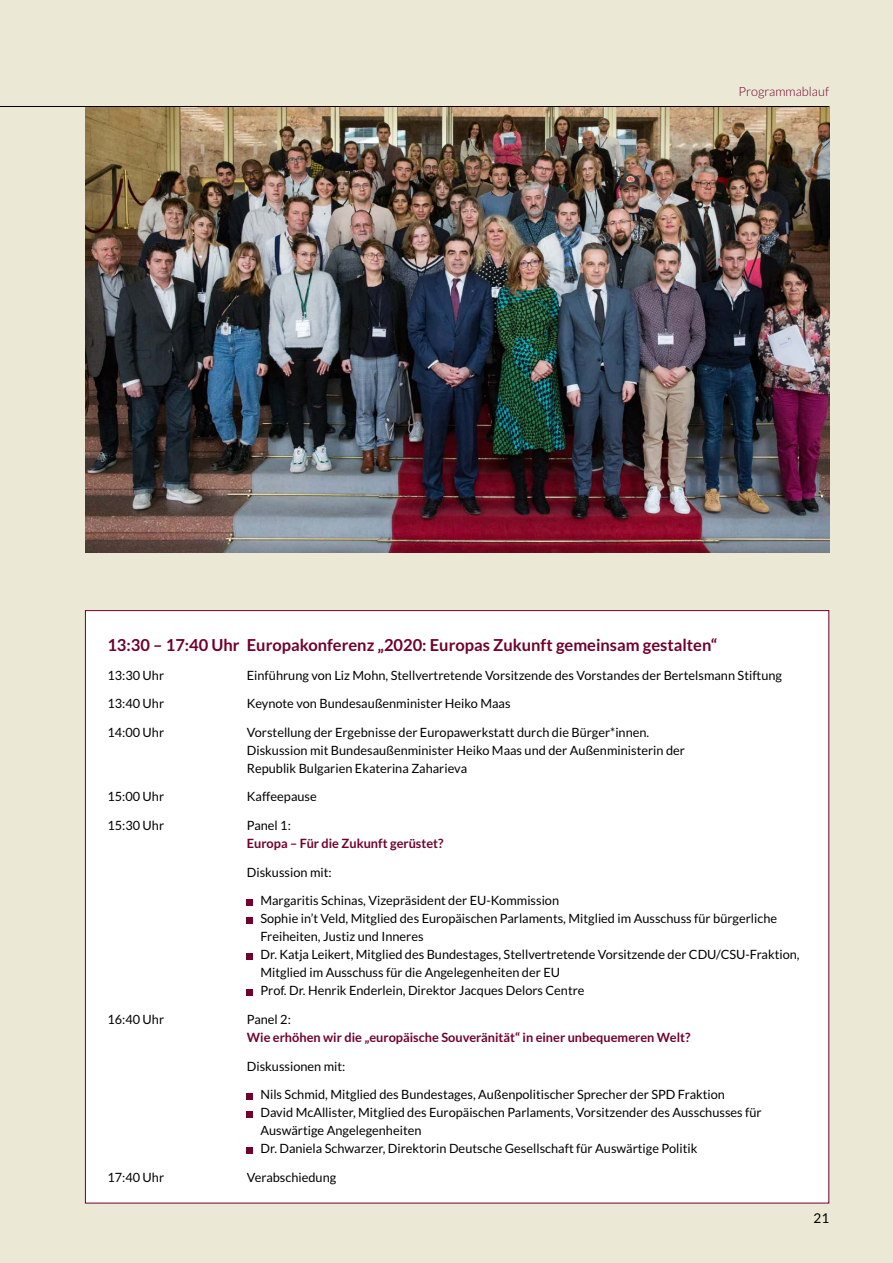
<style>
.page{position:relative;width:893px;height:1263px;background:#ebe9d5}
.page>*{position:absolute;margin:0;border:0;box-sizing:border-box;transform-origin:0 0}
.t1{font:700 16.5px "Lato";color:#70002e}
.t2{font:13.5px "Lato";color:#000}
.t3{font:12.75px/18px "Lato";color:#000}
.t4{font:700 12.75px "Lato";color:#70002e}
.t5{font:300 12.75px "Lato";color:#70002e}
</style>
<div class="page">
<div style="left:85px;top:610px;width:744px;height:593px;background:#fff;border:1px solid #70002e"></div>
<svg style="left:247px;top:899px;width:6px;height:6px"></svg>
<svg style="left:247px;top:917px;width:6px;height:6px"></svg>
<svg style="left:247px;top:953px;width:6px;height:6px"></svg>
<svg style="left:247px;top:989px;width:6px;height:6px"></svg>
<svg style="left:247px;top:1093px;width:6px;height:6px"></svg>
<svg style="left:247px;top:1111px;width:6px;height:6px"></svg>
<svg style="left:247px;top:1147px;width:6px;height:6px"></svg>
<img style="left:85px;top:107px;width:744px;height:446px">
<hr style="left:0;top:106px;width:829px;height:1px;background:#000">
<p class="t5" style="left:739px;top:85px;width:92px">Programmablauf</p>
<p class="t1" style="left:107px;top:635px;width:611px">13:30 – 17:40 Uhr Europakonferenz „2020: Europas Zukunft gemeinsam gestalten“</p>
<p class="t3" style="left:107px;top:666px;width:58px">13:30 Uhr</p>
<p class="t3" style="left:247px;top:666px;width:537px">Einführung von Liz Mohn, Stellvertretende Vorsitzende des Vorstandes der Bertelsmann Stiftung</p>
<p class="t3" style="left:107px;top:694px;width:58px">13:40 Uhr</p>
<p class="t3" style="left:247px;top:694px;width:265px">Keynote von Bundesaußenminister Heiko Maas</p>
<p class="t3" style="left:107px;top:723px;width:58px">14:00 Uhr</p>
<p class="t3" style="left:247px;top:723px;width:440px">Vorstellung der Ergebnisse der Europawerkstatt durch die Bürger*innen.<br>Diskussion mit Bundesaußenminister Heiko Maas und der Außenministerin der<br>Republik Bulgarien Ekaterina Zaharieva</p>
<p class="t3" style="left:107px;top:788px;width:58px">15:00 Uhr</p>
<p class="t3" style="left:247px;top:788px;width:71px">Kaffeepause</p>
<p class="t3" style="left:107px;top:816px;width:58px">15:30 Uhr</p>
<p class="t3" style="left:247px;top:816px;width:46px">Panel 1:</p>
<p class="t4" style="left:247px;top:836px;width:198px">Europa – Für die Zukunft gerüstet?</p>
<p class="t3" style="left:247px;top:863px;width:86px">Diskussion mit:</p>
<p class="t3" style="left:260px;top:892px;width:541px">Margaritis Schinas, Vizepräsident der EU-Kommission<br>Sophie in’t Veld, Mitglied des Europäischen Parlaments, Mitglied im Ausschuss für bürgerliche Freiheiten, Justiz und Inneres<br>Dr. Katja Leikert, Mitglied des Bundestages, Stellvertretende Vorsitzende der CDU/CSU-Fraktion, Mitglied im Ausschuss für die Angelegenheiten der EU<br>Prof. Dr. Henrik Enderlein, Direktor Jacques Delors Centre</p>
<p class="t3" style="left:107px;top:1010px;width:58px">16:40 Uhr</p>
<p class="t3" style="left:247px;top:1010px;width:46px">Panel 2:</p>
<p class="t4" style="left:247px;top:1030px;width:445px">Wie erhöhen wir die „europäische Souveränität“ in einer unbequemeren Welt?</p>
<p class="t3" style="left:247px;top:1057px;width:100px">Diskussionen mit:</p>
<p class="t3" style="left:260px;top:1085px;width:503px">Nils Schmid, Mitglied des Bundestages, Außenpolitischer Sprecher der SPD Fraktion<br>David McAllister, Mitglied des Europäischen Parlaments, Vorsitzender des Ausschusses für Auswärtige Angelegenheiten<br>Dr. Daniela Schwarzer, Direktorin Deutsche Gesellschaft für Auswärtige Politik</p>
<p class="t3" style="left:107px;top:1168px;width:58px">17:40 Uhr</p>
<p class="t3" style="left:247px;top:1168px;width:91px">Verabschiedung</p>
<p class="t2" style="left:813px;top:1210px;width:17px">21</p>
</div>
